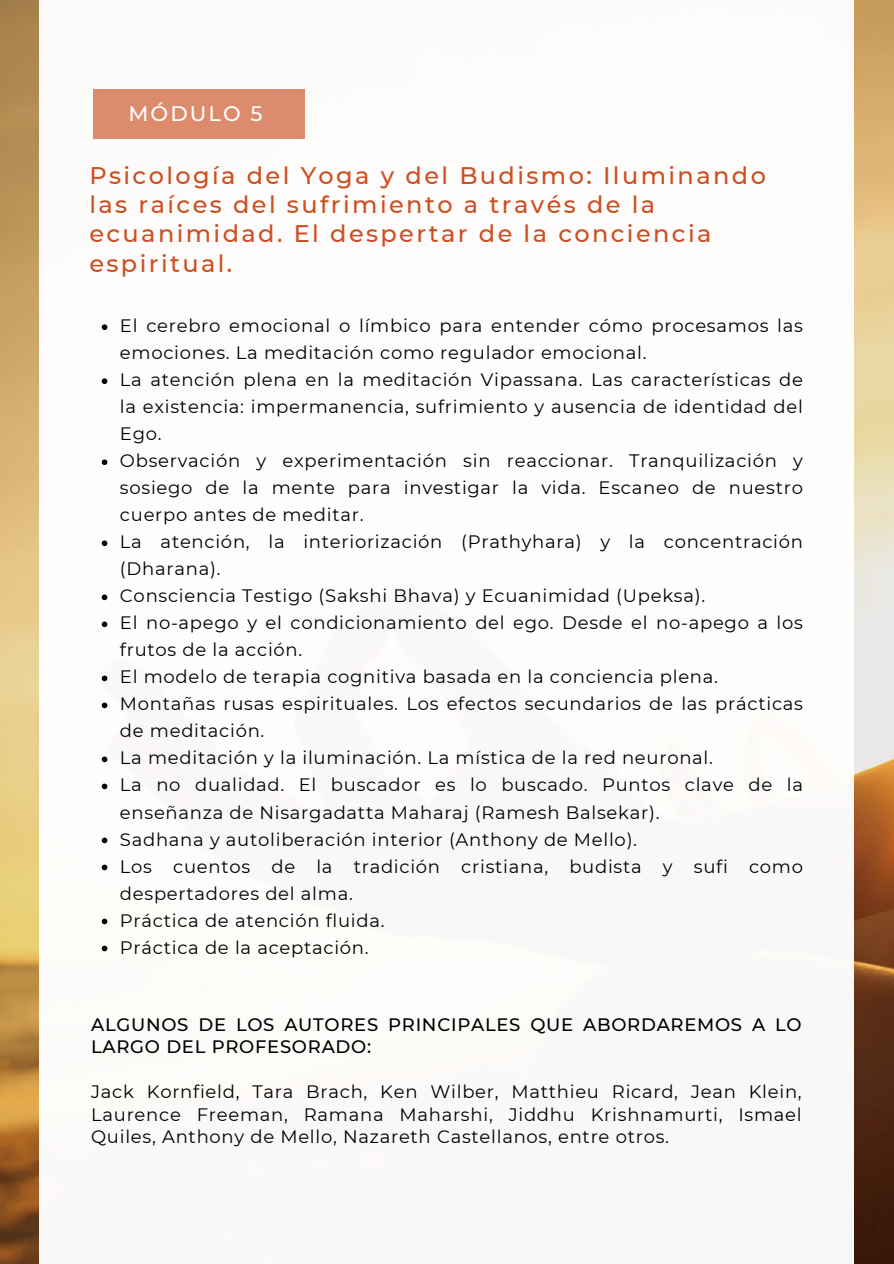
<style>
.page{position:relative;width:894px;height:1264px;background:#fff}
.page>*{position:absolute;margin:0;border:0;box-sizing:border-box;transform-origin:0 0}
.t1{font:500 24px/29.2px "Montserrat";letter-spacing:.1em;color:#cb4f22}
.t2{font:500 21px "Montserrat";letter-spacing:.1em;color:#fff}
.t3{font:18px/27px "Montserrat";letter-spacing:.04em;color:#000}
.t4{font:500 18px/22.5px "Montserrat";letter-spacing:.04em;color:#000}
</style>
<div class="page">
<img style="left:0;top:0;width:893px;height:1263px">
<div style="left:40px;top:0;width:813px;height:1263px;background:#fff"></div>
<div style="left:93px;top:89px;width:211px;height:50px;background:#dc8b6d"></div>
<svg style="left:102px;top:324px;width:5px;height:6px"></svg>
<svg style="left:102px;top:378px;width:5px;height:6px"></svg>
<svg style="left:102px;top:459px;width:5px;height:6px"></svg>
<svg style="left:102px;top:540px;width:5px;height:6px"></svg>
<svg style="left:102px;top:594px;width:5px;height:6px"></svg>
<svg style="left:102px;top:621px;width:5px;height:6px"></svg>
<svg style="left:102px;top:675px;width:5px;height:6px"></svg>
<svg style="left:102px;top:702px;width:5px;height:6px"></svg>
<svg style="left:102px;top:756px;width:5px;height:6px"></svg>
<svg style="left:102px;top:783px;width:5px;height:6px"></svg>
<svg style="left:102px;top:837px;width:5px;height:6px"></svg>
<svg style="left:102px;top:864px;width:5px;height:6px"></svg>
<svg style="left:102px;top:918px;width:5px;height:6px"></svg>
<svg style="left:102px;top:945px;width:5px;height:6px"></svg>
<p class="t2" style="left:128px;top:100px;width:136px">MÓDULO 5</p>
<p class="t1" style="left:89px;top:160px;width:677px">Psicología del Yoga y del Budismo: Iluminando las raíces del sufrimiento a través de la ecuanimidad. El despertar de la conciencia espiritual.</p>
<p class="t3" style="left:120px;top:312px;width:684px">El cerebro emocional o límbico para entender cómo procesamos las emociones. La meditación como regulador emocional.</p>
<p class="t3" style="left:120px;top:366px;width:684px;text-align:justify">La atención plena en la meditación Vipassana. Las características de la existencia: impermanencia, sufrimiento y ausencia de identidad del Ego.</p>
<p class="t3" style="left:120px;top:447px;width:684px;text-align:justify">Observación y experimentación sin reaccionar. Tranquilización y sosiego de la mente para investigar la vida. Escaneo de nuestro cuerpo antes de meditar.</p>
<p class="t3" style="left:120px;top:528px;width:684px">La atención, la interiorización (Prathyhara) y la concentración (Dharana).</p>
<p class="t3" style="left:120px;top:582px;width:586px">Consciencia Testigo (Sakshi Bhava) y Ecuanimidad (Upeksa).</p>
<p class="t3" style="left:120px;top:609px;width:684px">El no-apego y el condicionamiento del ego. Desde el no-apego a los frutos de la acción.</p>
<p class="t3" style="left:120px;top:663px;width:599px">El modelo de terapia cognitiva basada en la conciencia plena.</p>
<p class="t3" style="left:120px;top:690px;width:684px">Montañas rusas espirituales. Los efectos secundarios de las prácticas de meditación.</p>
<p class="t3" style="left:120px;top:744px;width:594px">La meditación y la iluminación. La mística de la red neuronal.</p>
<p class="t3" style="left:120px;top:771px;width:684px">La no dualidad. El buscador es lo buscado. Puntos clave de la enseñanza de Nisargadatta Maharaj (Ramesh Balsekar).</p>
<p class="t3" style="left:120px;top:825px;width:518px">Sadhana y autoliberación interior (Anthony de Mello).</p>
<p class="t3" style="left:120px;top:852px;width:684px">Los cuentos de la tradición cristiana, budista y sufi como despertadores del alma.</p>
<p class="t3" style="left:120px;top:906px;width:266px">Práctica de atención fluida.</p>
<p class="t3" style="left:120px;top:933px;width:250px">Práctica de la aceptación.</p>
<p class="t4" style="left:91px;top:1013px;width:712px">ALGUNOS DE LOS AUTORES PRINCIPALES QUE ABORDAREMOS A LO<br>LARGO DEL PROFESORADO:</p>
<p class="t3" style="left:91px;top:1080px;width:712px;line-height:22.5px;text-align:justify">Jack Kornfield, Tara Brach, Ken Wilber, Matthieu Ricard, Jean Klein, Laurence Freeman, Ramana Maharshi, Jiddhu Krishnamurti, Ismael Quiles, Anthony de Mello, Nazareth Castellanos, entre otros.</p>
</div>
